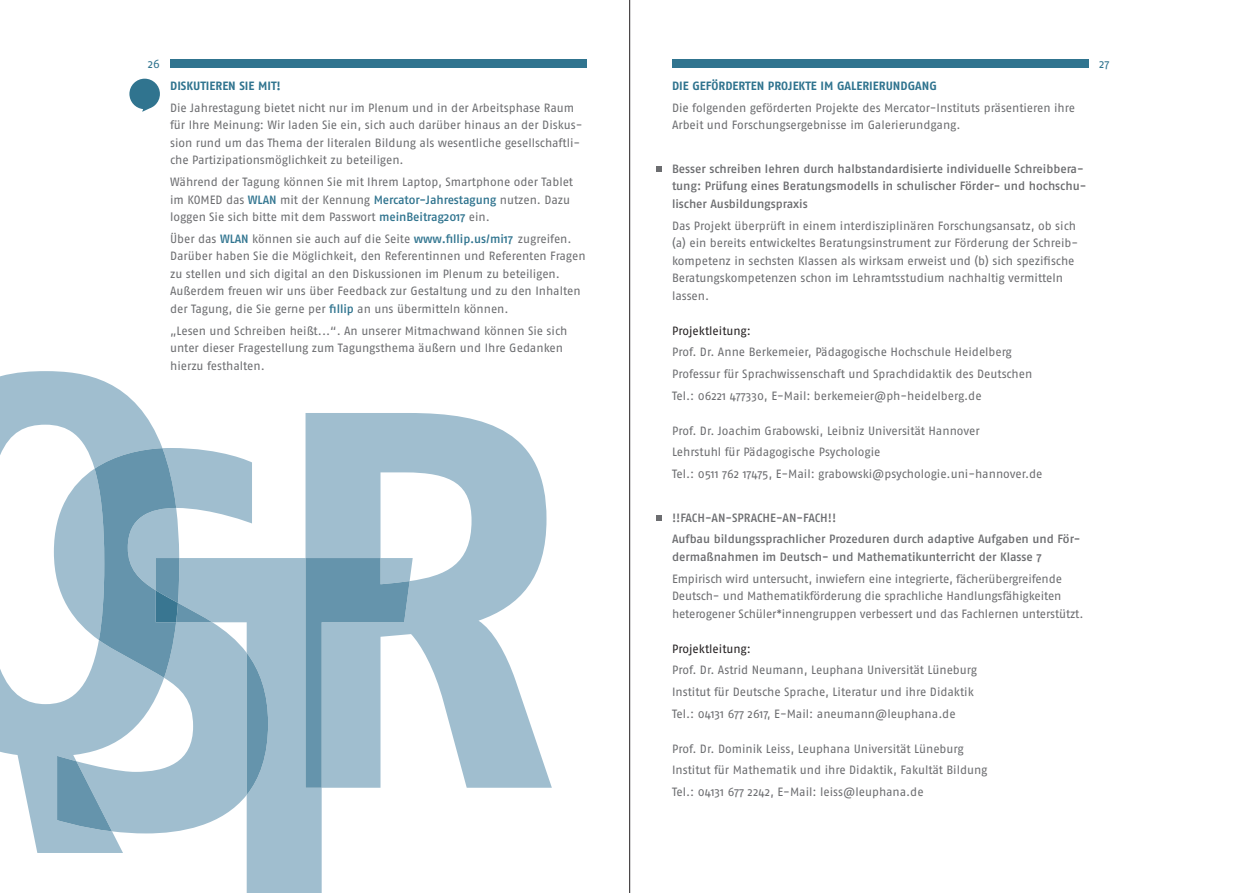
<style>
.page{position:relative;width:1259px;height:893px;background:#fff}
.page>*{position:absolute;margin:0;border:0;box-sizing:border-box;transform-origin:0 0}
.t1{font:12px/17.5px "Fago No";letter-spacing:-.005em;color:#6c6d70}
.t2{font:12px/17.5px "Fago No Med";letter-spacing:-.005em;color:#6c6d70}
.t3{font:12px "Fago No Bold Lf";color:#30748f}
.t4{font:12px "Fago No";color:#231f20}
.t5{font:12px "Fago No";color:#30748f}
.s1{font-family:"Fago No Med";color:#30748f}
</style>
<div class="page">
<div style="left:672px;top:60px;width:417px;height:8px;background:#30748f"></div>
<div style="left:170px;top:60px;width:417px;height:8px;background:#30748f"></div>
<svg style="left:656px;top:166px;width:6px;height:6px"></svg>
<svg style="left:656px;top:515px;width:6px;height:6px"></svg>
<svg style="left:129px;top:79px;width:31px;height:33px"></svg>
<svg style="left:305px;top:413px;width:247px;height:375px;fill:#a0becf"></svg>
<svg style="left:179px;top:448px;width:73px;height:110px;fill:#a0becf"></svg>
<svg style="left:179px;top:558px;width:234px;height:335px;fill:#a0becf"></svg>
<svg style="left:305px;top:558px;width:105px;height:230px"></svg>
<svg style="left:0;top:371px;width:179px;height:482px"></svg>
<svg style="left:57px;top:448px;width:119px;height:383px;fill:#a0becf"></svg>
<svg style="left:156px;top:558px;width:112px;height:237px;background:#a0bdcd"></svg>
<hr style="left:629px;top:0;width:1px;height:893px;background:#231f20">
<p class="t5" style="left:148px;top:57px;width:14px">26</p>
<p class="t5" style="left:1099px;top:58px;width:12px">27</p>
<p class="t3" style="left:170px;top:79px;width:112px">DISKUTIEREN SIE MIT!</p>
<p class="t1" style="left:170px;top:99px;width:414px">Die Jahrestagung bietet nicht nur im Plenum und in der Arbeitsphase Raum für Ihre Meinung: Wir laden Sie ein, sich auch darüber hinaus an der Diskus&shy;sion rund um das Thema der literalen Bildung als wesentliche gesellschaftli&shy;che Partizipationsmöglichkeit zu beteiligen.</p>
<p class="t1" style="left:170px;top:173px;width:404px">Während der Tagung können Sie mit Ihrem Laptop, Smartphone oder Tablet im KOMED das <span class="s1">WLAN</span> mit der Kennung <span class="s1">Mercator-Jahrestagung</span> nutzen. Dazu loggen Sie sich bitte mit dem Passwort <span class="s1">meinBeitrag2017</span> ein.</p>
<p class="t1" style="left:170px;top:230px;width:417px">Über das <span class="s1">WLAN</span> können sie auch auf die Seite <span class="s1">www.fillip.us/mi17</span> zugreifen.<br>Darüber haben Sie die Möglichkeit, den Referentinnen und Referenten Fragen zu stellen und sich digital an den Diskussionen im Plenum zu beteiligen.<br>Außerdem freuen wir uns über Feedback zur Gestaltung und zu den Inhalten der Tagung, die Sie gerne per <span class="s1">fillip</span> an uns übermitteln können.</p>
<p class="t1" style="left:170px;top:322px;width:399px">„Lesen und Schreiben heißt...“. An unserer Mitmachwand können Sie sich unter dieser Fragestellung zum Tagungsthema äußern und Ihre Gedanken hierzu festhalten.</p>
<p class="t3" style="left:672px;top:79px;width:266px">DIE GEFÖRDERTEN PROJEKTE IM GALERIERUNDGANG</p>
<p class="t1" style="left:672px;top:99px;width:405px">Die folgenden geförderten Projekte des Mercator-Instituts präsentieren ihre<br>Arbeit und Forschungsergebnisse im Galerierundgang.</p>
<p class="t2" style="left:672px;top:160px;width:416px">Besser schreiben lehren durch halbstandardisierte individuelle Schreibbera&shy;tung: Prüfung eines Beratungsmodells in schulischer Förder- und hochschu&shy;lischer Ausbildungspraxis</p>
<p class="t1" style="left:672px;top:217px;width:408px">Das Projekt überprüft in einem interdisziplinären Forschungsansatz, ob sich (a) ein bereits entwickeltes Beratungsinstrument zur Förderung der Schreib&shy;kompetenz in sechsten Klassen als wirksam erweist und (b) sich spezifische Beratungskompetenzen schon im Lehramtsstudium nachhaltig vermitteln lassen.</p>
<p class="t4" style="left:672px;top:324px;width:80px">Projektleitung:</p>
<p class="t1" style="left:672px;top:341px;width:362px;line-height:21.8px">Prof. Dr. Anne Berkemeier, Pädagogische Hochschule Heidelberg<br>Professur für Sprachwissenschaft und Sprachdidaktik des Deutschen<br>Tel.: 06221 477330, E-Mail: berkemeier@ph-heidelberg.de</p>
<p class="t1" style="left:672px;top:419px;width:372px;line-height:21.8px">Prof. Dr. Joachim Grabowski, Leibniz Universität Hannover<br>Lehrstuhl für Pädagogische Psychologie<br>Tel.: 0511 762 17475, E-Mail: grabowski@psychologie.uni-hannover.de</p>
<p class="t2" style="left:672px;top:506px;width:410px;line-height:21.8px">!!FACH-AN-SPRACHE-AN-FACH!!<br>Aufbau bildungssprachlicher Prozeduren durch adaptive Aufgaben und För-</p>
<p class="t2" style="left:672px;top:548px;width:371px">dermaßnahmen im Deutsch- und Mathematikunterricht der Klasse 7</p>
<p class="t1" style="left:672px;top:570px;width:413px">Empirisch wird untersucht, inwiefern eine integrierte, fächerübergreifende<br>Deutsch- und Mathematikförderung die sprachliche Handlungsfähigkeiten heterogener Schüler*innengruppen verbessert und das Fachlernen unterstützt.</p>
<p class="t4" style="left:672px;top:642px;width:80px">Projektleitung:</p>
<p class="t1" style="left:672px;top:659px;width:306px;line-height:21.8px">Prof. Dr. Astrid Neumann, Leuphana Universität Lüneburg<br>Institut für Deutsche Sprache, Literatur und ihre Didaktik<br>Tel.: 04131 677 2617, E-Mail: aneumann@leuphana.de</p>
<p class="t1" style="left:672px;top:737px;width:317px;line-height:21.8px">Prof. Dr. Dominik Leiss, Leuphana Universität Lüneburg<br>Institut für Mathematik und ihre Didaktik, Fakultät Bildung<br>Tel.: 04131 677 2242, E-Mail: leiss@leuphana.de</p>
</div>
